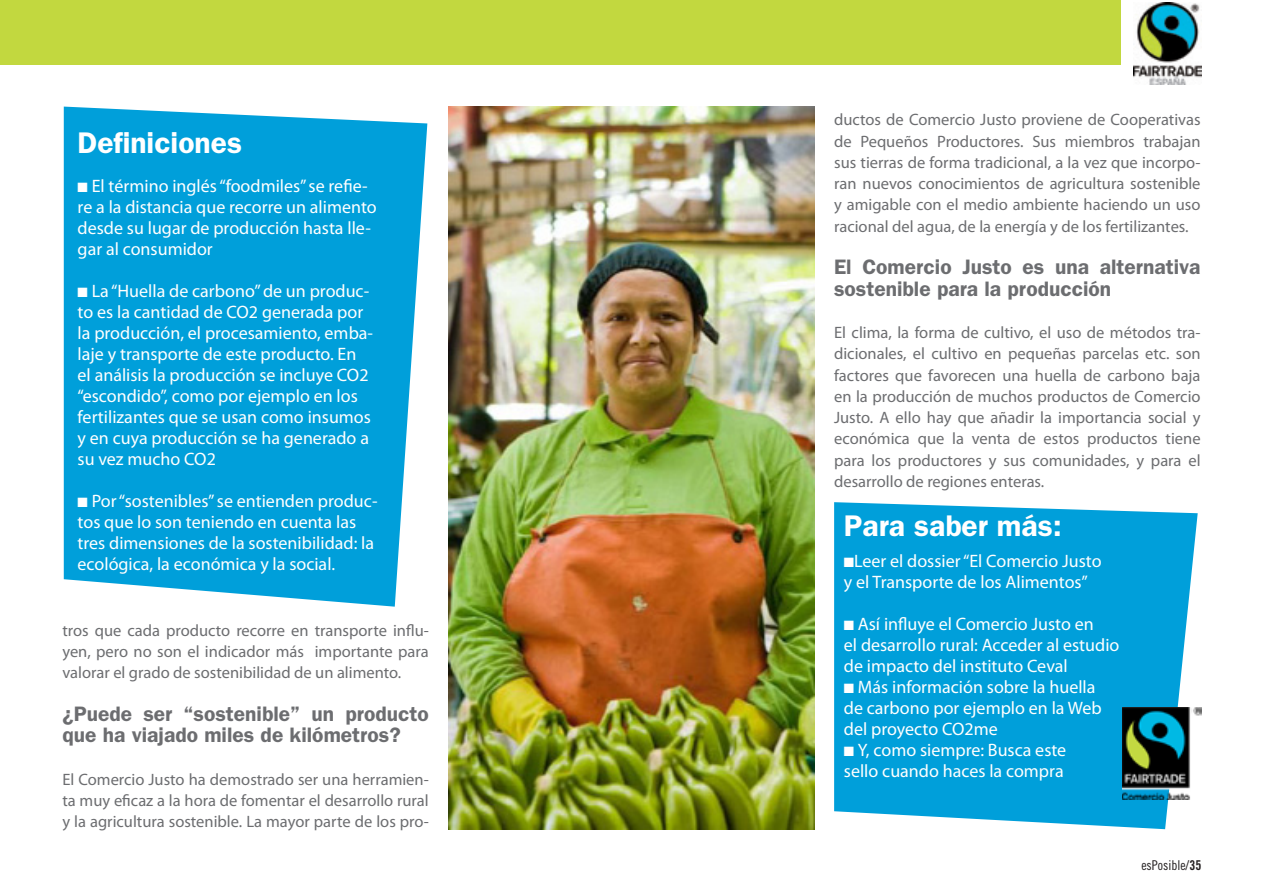
<style>
.page{position:relative;width:1263px;height:893px;background:#fff}
.page>*{position:absolute;margin:0;border:0;box-sizing:border-box;transform-origin:0 0}
.t1{font:600 30px "Franklin Gothic";color:#fff}
.t2{font:600 21px/21.3px "Franklin Gothic";color:#6c6d70}
.t3{font:18px/21px "Myriad Pro";color:#fff}
.t4{font:16.5px/21.3px "Myriad Pro";color:#6c6d70;text-align:justify}
.t5{font:13.5px "Trade Gothic Cond Eighteen";color:#231f20}
.s1{font-family:"Trade Gothic Bold Cond Twenty"}
</style>
<div class="page">
<svg style="left:834px;top:502px;width:364px;height:327px;background:#0ea4db"></svg>
<div style="left:0;top:0;width:1120px;height:64px;background:#c2d83f"></div>
<svg style="left:64px;top:107px;width:363px;height:500px;background:#14a6dd"></svg>
<img style="left:1122px;top:707px;width:79px;height:92px">
<img style="left:1134px;top:2px;width:67px;height:83px">
<img style="left:448px;top:107px;width:367px;height:722px">
<p class="t1" style="left:78px;top:125px;width:166px">Definiciones</p>
<p class="t3" style="left:78px;top:175px;width:301px">■ El término inglés “foodmiles” se refie&shy;re a la distancia que recorre un alimento desde su lugar de producción hasta lle&shy;gar al consumidor</p>
<p class="t3" style="left:78px;top:280px;width:297px">■ La “Huella de carbono” de un produc&shy;to es la cantidad de CO2 generada por la producción, el procesamiento, emba&shy;laje y transporte de este producto. En el análisis la producción se incluye CO2 “escondido”, como por ejemplo en los fertilizantes que se usan como insumos y en cuya producción se ha generado a su vez mucho CO2</p>
<p class="t3" style="left:78px;top:490px;width:301px">■ Por “sostenibles” se entienden produc&shy;tos que lo son teniendo en cuenta las tres dimensiones de la sostenibilidad: la ecológica, la económica y la social.</p>
<p class="t4" style="left:62px;top:619px;width:368px">tros que cada producto recorre en transporte influ&shy;yen, pero no son el indicador más importante para valorar el grado de sostenibilidad de un alimento.</p>
<p class="t2" style="left:62px;top:702px;width:368px">¿Puede ser “sostenible” un producto que ha viajado miles de kilómetros?</p>
<p class="t4" style="left:62px;top:768px;width:368px">El Comercio Justo ha demostrado ser una herramien&shy;ta muy eficaz a la hora de fomentar el desarrollo rural y la agricultura sostenible. La mayor parte de los pro-</p>
<p class="t4" style="left:834px;top:109px;width:368px">ductos de Comercio Justo proviene de Cooperativas de Pequeños Productores. Sus miembros trabajan sus tierras de forma tradicional, a la vez que incorpo&shy;ran nuevos conocimientos de agricultura sostenible y amigable con el medio ambiente haciendo un uso racional del agua, de la energía y de los fertilizantes.</p>
<p class="t2" style="left:834px;top:256px;width:368px">El Comercio Justo es una alternativa sostenible para la producción</p>
<p class="t4" style="left:834px;top:322px;width:368px">El clima, la forma de cultivo, el uso de métodos tra&shy;dicionales, el cultivo en pequeñas parcelas etc. son factores que favorecen una huella de carbono baja en la producción de muchos productos de Comercio Justo. A ello hay que añadir la importancia social y económica que la venta de estos productos tiene para los productores y sus comunidades, y para el desarrollo de regiones enteras.</p>
<p class="t1" style="left:844px;top:508px;width:219px">Para saber más:</p>
<p class="t3" style="left:844px;top:550px;width:259px">■Leer el dossier “El Comercio Justo</p>
<p class="t3" style="left:844px;top:571px;width:245px">y el Transporte de los Alimentos”</p>
<p class="t3" style="left:844px;top:613px;width:251px">■ Así influye el Comercio Justo en</p>
<p class="t3" style="left:844px;top:634px;width:277px">el desarrollo rural: Acceder al estudio</p>
<p class="t3" style="left:844px;top:655px;width:225px">de impacto del instituto Ceval</p>
<p class="t3" style="left:844px;top:676px;width:253px">■ Más información sobre la huella</p>
<p class="t3" style="left:844px;top:697px;width:259px">de carbono por ejemplo en la Web</p>
<p class="t3" style="left:844px;top:718px;width:155px">del proyecto CO2me</p>
<p class="t3" style="left:844px;top:739px;width:224px">■ Y, como siempre: Busca este</p>
<p class="t3" style="left:844px;top:760px;width:221px">sello cuando haces la compra</p>
<p class="t5" style="left:1141px;top:858px;width:61px">esPosible/<span class="s1">35</span></p>
</div>
